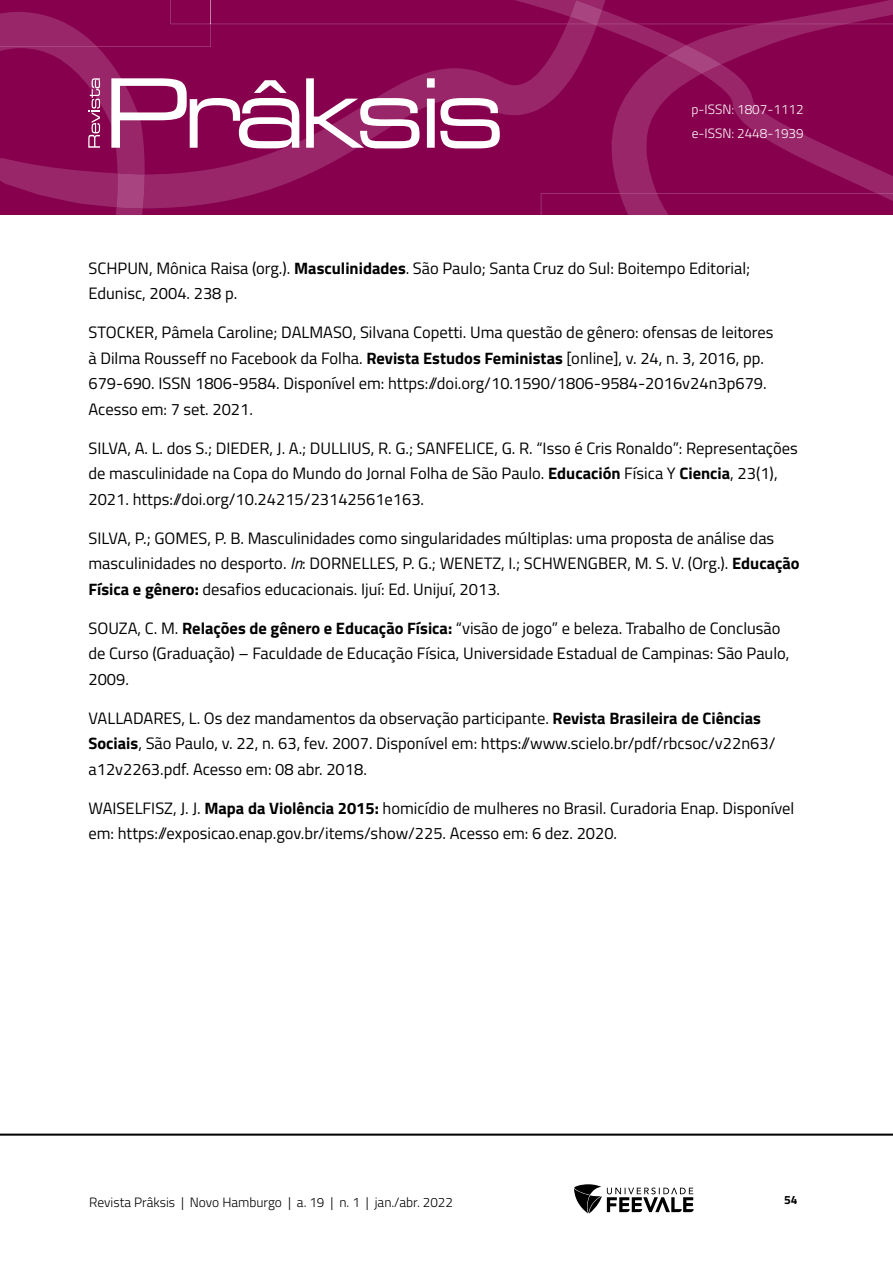
<style>
.page{position:relative;width:893px;height:1263px;background:#fff}
.page>*{position:absolute;margin:0;border:0;box-sizing:border-box;transform-origin:0 0}
.Referências{font:16.5px/25.5px "Titillium Web";color:#000}
.t1{font:300 13.5px "Titillium Web";color:#000}
.t2{font:300 13.5px/24px "Titillium Web";color:#fff}
.t3{font:700 12px "Titillium Web";color:#000}
.s1{font-weight:700}
.s2{font-style:italic}
</style>
<div class="page">
<hr style="left:0;top:1133px;width:893px;height:3px;background:#000">
<svg style="left:574px;top:1184px;width:120px;height:29px"></svg>
<svg style="left:0;top:0;width:893px;height:215px;background:#8f1259"></svg>
<p class="t2" style="left:691px;top:97px;width:114px">p-ISSN: 1807-1112 e-ISSN: 2448-1939</p>
<p class="Referências" style="left:88px;top:254px;width:663px">SCHPUN, Mônica Raisa (org.). <span class="s1">Masculinidades</span>. São Paulo; Santa Cruz do Sul: Boitempo Editorial;<br>Edunisc, 2004. 238 p.</p>
<p class="Referências" style="left:88px;top:319px;width:686px">STOCKER, Pâmela Caroline; DALMASO, Silvana Copetti. Uma questão de gênero: ofensas de leitores à Dilma Rousseff no Facebook da Folha. <span class="s1">Revista Estudos Feministas</span> [online], v. 24, n. 3, 2016, pp.<br>679-690. ISSN 1806-9584. Disponível em: https://doi.org/10.1590/1806-9584-2016v24n3p679.<br>Acesso em: 7 set. 2021.</p>
<p class="Referências" style="left:88px;top:434px;width:711px">SILVA, A. L. dos S.; DIEDER, J. A.; DULLIUS, R. G.; SANFELICE, G. R. “Isso é Cris Ronaldo”: Representações de masculinidade na Copa do Mundo do Jornal Folha de São Paulo. <span class="s1">Educación</span> Física Y <span class="s1">Ciencia</span>, 23(1),<br>2021. https://doi.org/10.24215/23142561e163.</p>
<p class="Referências" style="left:88px;top:524px;width:713px">SILVA, P.; GOMES, P. B. Masculinidades como singularidades múltiplas: uma proposta de análise das masculinidades no desporto. <span class="s2">In</span>: DORNELLES, P. G.; WENETZ, I.; SCHWENGBER, M. S. V. (Org.). <span class="s1">Educação<br>Física e gênero:</span> desafios educacionais. Ijuí: Ed. Unijuí, 2013.</p>
<p class="Referências" style="left:88px;top:614px;width:703px">SOUZA, C. M. <span class="s1">Relações de gênero e Educação Física:</span> “visão de jogo” e beleza. Trabalho de Conclusão de Curso (Graduação) – Faculdade de Educação Física, Universidade Estadual de Campinas: São Paulo,<br>2009.</p>
<p class="Referências" style="left:88px;top:704px;width:688px">VALLADARES, L. Os dez mandamentos da observação participante. <span class="s1">Revista Brasileira de Ciências<br>Sociais</span>, São Paulo, v. 22, n. 63, fev. 2007. Disponível em: https://www.scielo.br/pdf/rbcsoc/v22n63/ a12v2263.pdf. Acesso em: 08 abr. 2018.</p>
<p class="Referências" style="left:88px;top:794px;width:707px">WAISELFISZ, J. J. <span class="s1">Mapa da Violência 2015:</span> homicídio de mulheres no Brasil. Curadoria Enap. Disponível em: https://exposicao.enap.gov.br/items/show/225. Acesso em: 6 dez. 2020.</p>
<p class="t1" style="left:89px;top:1192px;width:365px">Revista Prâksis | Novo Hamburgo | a. 19 | n. 1 | jan./abr. 2022</p>
<p class="t3" style="left:784px;top:1190px;width:15px">54</p>
</div>
